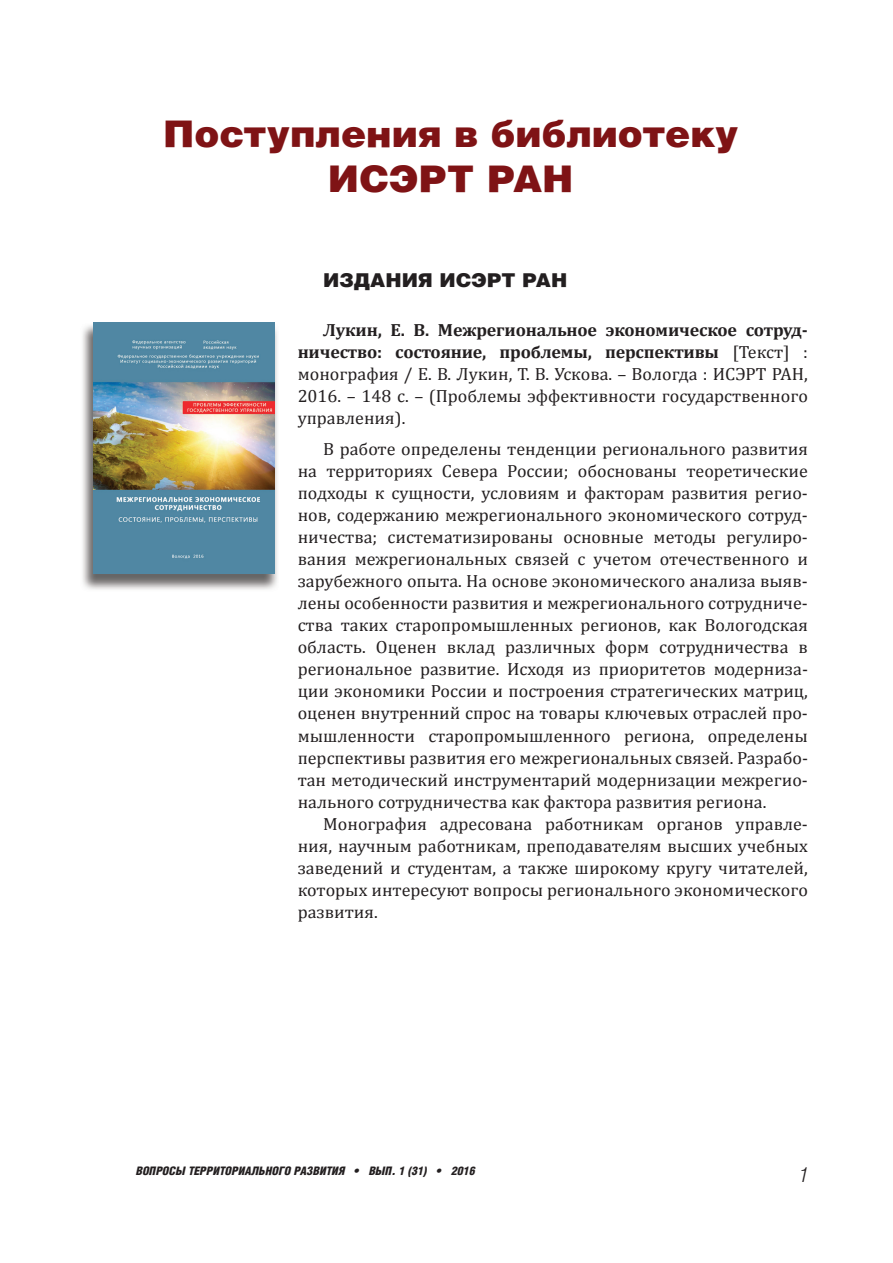
<style>
.page{position:relative;width:893px;height:1263px;background:#fff}
.page>*{position:absolute;margin:0;border:0;box-sizing:border-box;transform-origin:0 0}
.t1{font:900 36.75px/44.1px "Helios";color:#7f1315;text-align:center}
.t2{font:italic 300 20.55px "Helios Cond";color:#231f20}
.t3{font:900 19.05px "Helios";color:#231f20}
.t4{font:17.7px/22px "Cambria";color:#231f20;text-align:justify}
.t5{font:italic 900 11.7px "Helios Cond";color:#231f20}
.s1{font-weight:700}
</style>
<div class="page">
<img style="left:82px;top:324px;width:195px;height:266px">
<img style="left:94px;top:322px;width:181px;height:252px">
<h1 class="t1" style="left:163px;top:115px;width:577px">Поступления в библиотеку<br>ИСЭРТ РАН</h1>
<p class="t3" style="left:323px;top:274px;width:246px">ИЗДАНИЯ ИСЭРТ РАН</p>
<p class="t4" style="left:298px;top:319px;width:512px;text-indent:26px"><span class="s1">Лукин, Е. В. Межрегиональное экономическое сотруд&shy;ничество: состояние, проблемы, перспективы</span> [Текст] : монография / Е. В. Лукин, Т. В. Ускова. – Вологда : ИСЭРТ РАН, 2016. – 148 с. – (Проблемы эффективности государственного управления).</p>
<p class="t4" style="left:298px;top:437px;width:512px;text-indent:26px">В работе определены тенденции регионального развития на территориях Севера России; обоснованы теоретические подходы к сущности, условиям и факторам развития регио&shy;нов, содержанию межрегионального экономического сотруд&shy;ничества; систематизированы основные методы регулиро&shy;вания межрегиональных связей с учетом отечественного и зарубежного опыта. На основе экономического анализа выяв&shy;лены особенности развития и межрегионального сотрудниче&shy;ства таких старопромышленных регионов, как Вологодская область. Оценен вклад различных форм сотрудничества в региональное развитие. Исходя из приоритетов модерниза&shy;ции экономики России и построения стратегических матриц, оценен внутренний спрос на товары ключевых отраслей про&shy;мышленности старопромышленного региона, определены перспективы развития его межрегиональных связей. Разрабо&shy;тан методический инструментарий модернизации межрегио&shy;нального сотрудничества как фактора развития региона.</p>
<p class="t4" style="left:298px;top:812px;width:512px;text-indent:26px">Монография адресована работникам органов управле&shy;ния, научным работникам, преподавателям высших учебных заведений и студентам, а также широкому кругу читателей, которых интересуют вопросы регионального экономического развития.</p>
<p class="t5" style="left:136px;top:1167px;width:341px">ВОПРОСЫ ТЕРРИТОРИАЛЬНОГО РАЗВИТИЯ • ВЫП. 1 (31) • 2016</p>
<p class="t2" style="left:799px;top:1167px;width:10px">1</p>
</div>
